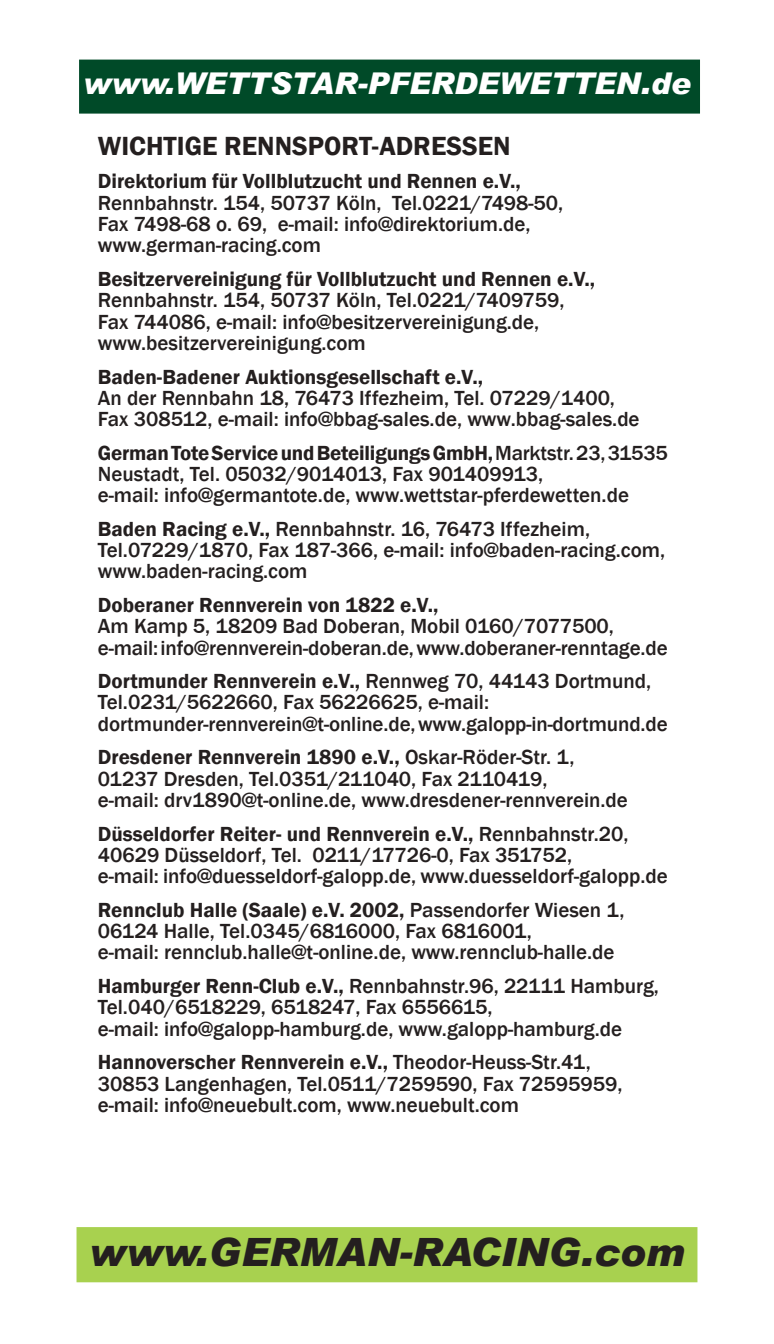
<style>
.page{position:relative;width:774px;height:1344px;background:#fff}
.page>*{position:absolute;margin:0;border:0;box-sizing:border-box;transform-origin:0 0}
.t1{font:italic 900 39px "Arial";color:#241f1f}
.t2{font:italic 900 30px "Arial";color:#fff}
.t3{font:600 27px "Franklin Gothic";color:#241f1f}
.t4{font:500 21px/21.3px "Franklin Gothic";color:#241f1f}
.t5{font:600 21px "Franklin Gothic";color:#241f1f}
.s1{font-weight:600}
</style>
<div class="page">
<div style="left:77px;top:1227px;width:620px;height:55px;background:#a8d14f;border:3px solid #a8d14f"></div>
<div style="left:79px;top:60px;width:621px;height:54px;background:#004a28;border:3px solid #004a28"></div>
<h2 class="t2" style="left:83px;top:65px;width:609px">www.WETTSTAR-PFERDEWETTEN.de</h2>
<p class="t3" style="left:98px;top:129px;width:414px">WICHTIGE RENNSPORT-ADRESSEN</p>
<p class="t5" style="left:98px;top:168px;width:425px">Direktorium für Vollblutzucht und Rennen e.V.,</p>
<p class="t4" style="left:98px;top:192px;width:467px">Rennbahnstr. 154, 50737 Köln, Tel.0221/7498-50,<br>Fax 7498-68 o. 69, e-mail: info@direktorium.de, www.german-racing.com</p>
<p class="t5" style="left:98px;top:266px;width:499px">Besitzervereinigung für Vollblutzucht und Rennen e.V.,</p>
<p class="t4" style="left:98px;top:290px;width:468px">Rennbahnstr. 154, 50737 Köln, Tel.0221/7409759,<br>Fax 744086, e-mail: info@besitzervereinigung.de, www.besitzervereinigung.com</p>
<p class="t5" style="left:98px;top:363px;width:387px">Baden-Badener Auktionsgesellschaft e.V.,</p>
<p class="t4" style="left:98px;top:387px;width:543px">An der Rennbahn 18, 76473 Iffezheim, Tel. 07229/1400,<br>Fax 308512, e-mail: info@bbag-sales.de, www.bbag-sales.de</p>
<p class="t4" style="left:98px;top:442px;width:571px"><span class="s1">German Tote Service und Beteiligungs GmbH,</span> Marktstr. 23, 31535<br>Neustadt, Tel. 05032/9014013, Fax 901409913,<br>e-mail: info@germantote.de, www.wettstar-pferdewetten.de</p>
<p class="t4" style="left:98px;top:518px;width:569px"><span class="s1">Baden Racing e.V.,</span> Rennbahnstr. 16, 76473 Iffezheim,<br>Tel.07229/1870, Fax 187-366, e-mail: info@baden-racing.com, www.baden-racing.com</p>
<p class="t5" style="left:98px;top:592px;width:342px">Doberaner Rennverein von 1822 e.V.,</p>
<p class="t4" style="left:98px;top:616px;width:571px">Am Kamp 5, 18209 Bad Doberan, Mobil 0160/7077500, e-mail: info@rennverein-doberan.de, www.doberaner-renntage.de</p>
<p class="t4" style="left:98px;top:670px;width:571px"><span class="s1">Dortmunder Rennverein e.V.,</span> Rennweg 70, 44143 Dortmund,<br>Tel.0231/5622660, Fax 56226625, e-mail: dortmunder-rennverein@t-online.de, www.galopp-in-dortmund.de</p>
<p class="t4" style="left:98px;top:747px;width:532px"><span class="s1">Dresdener Rennverein 1890 e.V.,</span> Oskar-Röder-Str. 1,<br>01237 Dresden, Tel.0351/211040, Fax 2110419,<br>e-mail: drv1890@t-online.de, www.dresdener-rennverein.de</p>
<p class="t4" style="left:98px;top:823px;width:571px"><span class="s1">Düsseldorfer Reiter- und Rennverein e.V.,</span> Rennbahnstr.20,<br>40629 Düsseldorf, Tel. 0211/17726-0, Fax 351752,<br>e-mail: info@duesseldorf-galopp.de, www.duesseldorf-galopp.de</p>
<p class="t4" style="left:98px;top:899px;width:528px"><span class="s1">Rennclub Halle (Saale) e.V. 2002,</span> Passendorfer Wiesen 1,<br>06124 Halle, Tel.0345/6816000, Fax 6816001,<br>e-mail: rennclub.halle@t-online.de, www.rennclub-halle.de</p>
<p class="t4" style="left:98px;top:975px;width:563px"><span class="s1">Hamburger Renn-Club e.V.,</span> Rennbahnstr.96, 22111 Hamburg,<br>Tel.040/6518229, 6518247, Fax 6556615,<br>e-mail: info@galopp-hamburg.de, www.galopp-hamburg.de</p>
<p class="t4" style="left:98px;top:1051px;width:526px"><span class="s1">Hannoverscher Rennverein e.V.,</span> Theodor-Heuss-Str.41,<br>30853 Langenhagen, Tel.0511/7259590, Fax 72595959, e-mail: info@neuebult.com, www.neuebult.com</p>
<h1 class="t1" style="left:89px;top:1228px;width:597px">www.GERMAN-RACING.com</h1>
</div>
